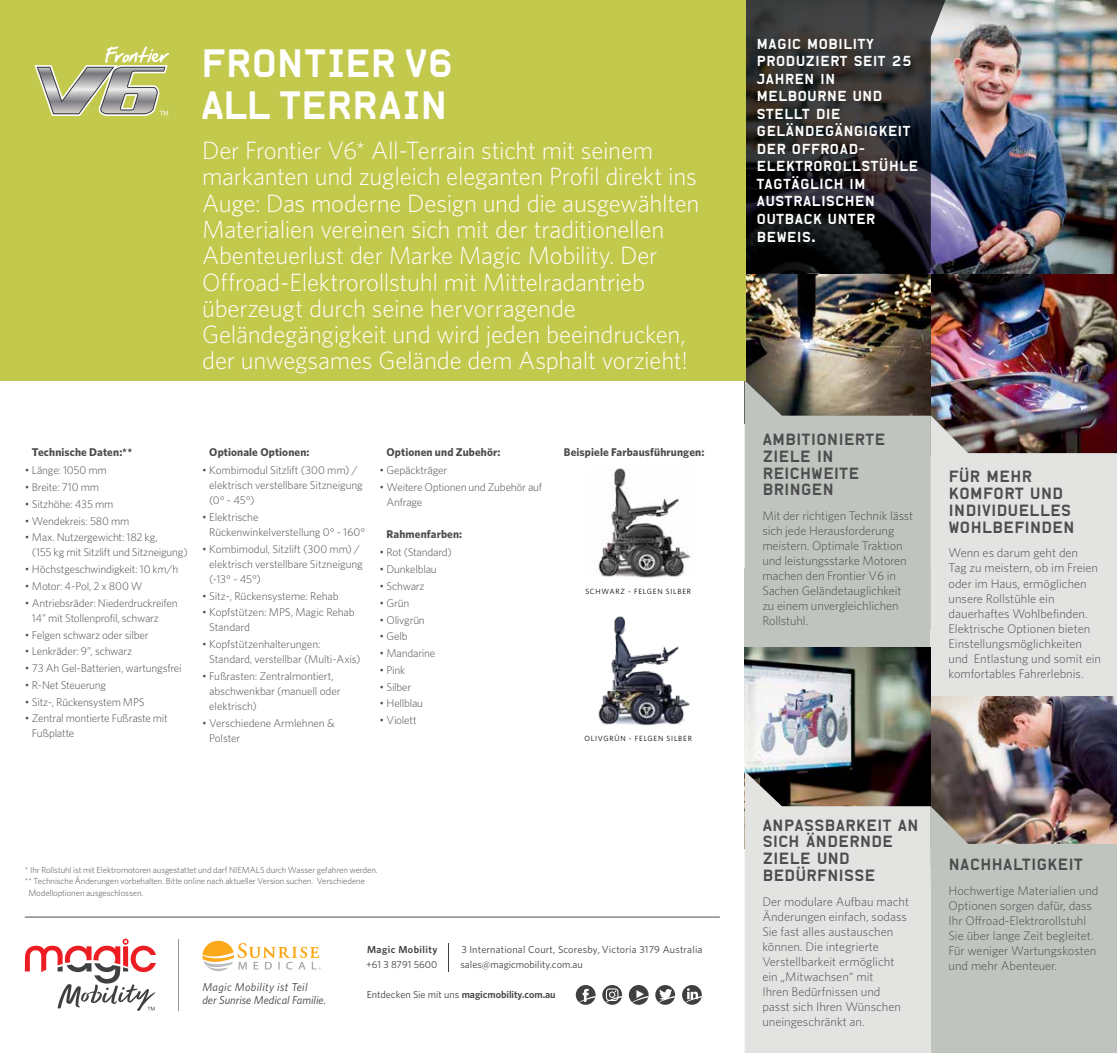
<style>
.page{position:relative;width:1117px;height:1053px;background:#fff}
.page>*{position:absolute;margin:0;border:0;box-sizing:border-box;transform-origin:0 0}
.t1{font:37.5px/41.2px "Alpha Headline";letter-spacing:-.035em;color:#fff}
.t2{font:300 25px/26.2px "Whitney";letter-spacing:-.01em;color:#fff}
.t3{font:15.38px/16.9px "Alpha Headline";letter-spacing:-.01em;color:#4d4d4f}
.t4{font:13.75px/17.5px "Alpha Headline";color:#fff}
.t5{font:300 12.5px/15px "Whitney";color:#4d4d4f}
.t6{font:italic 11.5px/13.2px "Whitney";color:#3f4042}
.t7{font:300 11.25px/15px "Whitney";letter-spacing:-.015em;color:#4d4d4f}
.t8{font:700 11.25px "Whitney";letter-spacing:.01em;color:#4d4d4f}
.t9{font:10.12px "Whitney";letter-spacing:.02em;color:#3f4042}
.t10{font:10.12px "Whitney";color:#3f4042}
.t11{font:600 10.12px "Whitney";color:#3f4042}
.t12{font:600 10.12px "Whitney";letter-spacing:.04em;color:#3f4042}
.t13{font:300 8.75px "Whitney";letter-spacing:-.01em;color:#4d4d4f}
.t14{font:7.5px "Whitney";letter-spacing:.1em;color:#000}
.s1{font-weight:400}
</style>
<div class="page">
<hr style="left:25px;top:916px;width:694px;height:1px;background:#4d4d4f">
<img style="left:595px;top:468px;width:95px;height:110px">
<img style="left:598px;top:616px;width:92px;height:110px">
<div style="left:930px;top:630px;width:186px;height:91px;background:#e3e3e1"></div>
<img style="left:930px;top:273px;width:186px;height:107px">
<img style="left:930px;top:696px;width:186px;height:110px">
<img style="left:745px;top:273px;width:185px;height:107px">
<img style="left:967px;top:0;width:149px;height:273px">
<svg style="left:744px;top:380px;width:372px;height:268px;background:#bcbcb9"></svg>
<svg style="left:745px;top:0;width:222px;height:273px;background:#36363a"></svg>
<svg style="left:930px;top:806px;width:186px;height:246px;background:#b8b8b2"></svg>
<img style="left:744px;top:647px;width:186px;height:124px">
<svg style="left:744px;top:771px;width:186px;height:281px;background:#cfcdcb"></svg>
<div style="left:0;top:0;width:745px;height:380px;background:#c3c94c"></div>
<svg style="left:34px;top:47px;width:135px;height:69px"></svg>
<svg style="left:202px;top:940px;width:118px;height:31px"></svg>
<svg style="left:25px;top:938px;width:131px;height:72px"></svg>
<hr style="left:179px;top:938px;width:1px;height:72px;background:#939597">
<svg style="left:448px;top:943px;width:1px;height:28px"></svg>
<svg style="left:602px;top:984px;width:20px;height:20px"></svg>
<svg style="left:628px;top:984px;width:20px;height:20px"></svg>
<svg style="left:655px;top:984px;width:20px;height:20px"></svg>
<svg style="left:682px;top:984px;width:19px;height:20px"></svg>
<svg style="left:575px;top:984px;width:20px;height:20px"></svg>
<svg style="left:605px;top:988px;width:17px;height:14px"></svg>
<svg style="left:632px;top:989px;width:16px;height:13px"></svg>
<svg style="left:658px;top:988px;width:17px;height:14px"></svg>
<svg style="left:685px;top:988px;width:16px;height:14px"></svg>
<svg style="left:579px;top:988px;width:16px;height:14px"></svg>
<h1 class="t1" style="left:200px;top:44px;width:256px">FRONTIER V6<br>ALL TERRAIN</h1>
<p class="t2" style="left:202px;top:138px;width:498px">Der Frontier V6* All-Terrain sticht mit seinem markanten und zugleich eleganten Profil direkt ins Auge: Das moderne Design und die ausgewählten Materialien vereinen sich mit der traditionellen Abenteuerlust der Marke Magic Mobility. Der Offroad-Elektrorollstuhl mit Mittelradantrieb überzeugt durch seine hervorragende Geländegängigkeit und wird jeden beeindrucken, der unwegsames Gelände dem Asphalt vorzieht!</p>
<p class="t8" style="left:32px;top:446px;width:102px">Technische Daten:**</p>
<p class="t7" style="left:25px;top:463px;width:83px">• Länge: 1050 mm</p>
<p class="t7" style="left:25px;top:480px;width:76px">• Breite: 710 mm</p>
<p class="t7" style="left:25px;top:496px;width:90px">• Sitzhöhe: 435 mm</p>
<p class="t7" style="left:25px;top:513px;width:106px">• Wendekreis: 580 mm</p>
<p class="t7" style="left:32px;top:530px;width:157px;text-indent:-7px">• Max. Nutzergewicht: 182 kg,<br>(155 kg mit Sitzlift und Sitzneigung)</p>
<p class="t7" style="left:25px;top:562px;width:155px">• Höchstgeschwindigkeit: 10 km/h</p>
<p class="t7" style="left:25px;top:578px;width:119px">• Motor: 4-Pol, 2 x 800 W</p>
<p class="t7" style="left:32px;top:595px;width:147px;text-indent:-7px">• Antriebsräder: Niederdruckreifen<br>14” mit Stollenprofil, schwarz</p>
<p class="t7" style="left:25px;top:627px;width:125px">• Felgen schwarz oder silber</p>
<p class="t7" style="left:25px;top:644px;width:109px">• Lenkräder: 9”, schwarz</p>
<p class="t7" style="left:25px;top:661px;width:158px">• 73 Ah Gel-Batterien, wartungsfrei</p>
<p class="t7" style="left:25px;top:677px;width:83px">• R-Net Steuerung</p>
<p class="t7" style="left:25px;top:694px;width:121px">• Sitz-, Rückensystem MPS</p>
<p class="t7" style="left:32px;top:711px;width:137px;text-indent:-7px">• Zentral montierte Fußraste mit<br>Fußplatte</p>
<p class="t8" style="left:209px;top:446px;width:102px">Optionale Optionen:</p>
<p class="t7" style="left:209px;top:463px;width:155px;text-indent:-7px">• Kombimodul Sitzlift (300 mm) / elektrisch verstellbare Sitzneigung (0° - 45°)</p>
<p class="t7" style="left:209px;top:510px;width:157px;text-indent:-7px">• Elektrische<br>Rückenwinkelverstellung 0° - 160°</p>
<p class="t7" style="left:209px;top:541px;width:155px;text-indent:-7px">• Kombimodul, Sitzlift (300 mm) / elektrisch verstellbare Sitzneigung (-13° - 45°)</p>
<p class="t7" style="left:202px;top:588px;width:138px">• Sitz-, Rückensysteme: Rehab</p>
<p class="t7" style="left:209px;top:605px;width:147px;text-indent:-7px">• Kopfstützen: MPS, Magic Rehab<br>Standard</p>
<p class="t7" style="left:209px;top:637px;width:153px;text-indent:-7px">• Kopfstützenhalterungen:<br>Standard, verstellbar (Multi-Axis)</p>
<p class="t7" style="left:209px;top:668px;width:133px;text-indent:-7px">• Fußrasten: Zentralmontiert, abschwenkbar (manuell oder elektrisch)</p>
<p class="t7" style="left:209px;top:715px;width:127px;text-indent:-7px">• Verschiedene Armlehnen &amp;<br>Polster</p>
<p class="t8" style="left:386px;top:446px;width:115px">Optionen und Zubehör:</p>
<p class="t7" style="left:379px;top:463px;width:69px">• Gepäckträger</p>
<p class="t7" style="left:386px;top:480px;width:157px;text-indent:-7px">• Weitere Optionen und Zubehör auf<br>Anfrage</p>
<p class="t8" style="left:386px;top:529px;width:77px">Rahmenfarben:</p>
<p class="t7" style="left:379px;top:545px;width:74px">• Rot (Standard)</p>
<p class="t7" style="left:379px;top:562px;width:59px">• Dunkelblau</p>
<p class="t7" style="left:379px;top:578px;width:47px">• Schwarz</p>
<p class="t7" style="left:379px;top:595px;width:31px">• Grün</p>
<p class="t7" style="left:379px;top:612px;width:47px">• Olivgrün</p>
<p class="t7" style="left:379px;top:629px;width:30px">• Gelb</p>
<p class="t7" style="left:379px;top:646px;width:57px">• Mandarine</p>
<p class="t7" style="left:379px;top:662px;width:27px">• Pink</p>
<p class="t7" style="left:379px;top:679px;width:33px">• Silber</p>
<p class="t7" style="left:379px;top:696px;width:45px">• Hellblau</p>
<p class="t7" style="left:379px;top:713px;width:39px">• Violett</p>
<p class="t8" style="left:563px;top:446px;width:142px">Beispiele Farbausführungen:</p>
<p class="t14" style="left:585px;top:587px;width:107px">SCHWARZ - FELGEN SILBER</p>
<p class="t14" style="left:584px;top:735px;width:109px">OLIVGRÜN - FELGEN SILBER</p>
<p class="t13" style="left:25px;top:865px;width:354px">* Ihr Rollstuhl ist mit Elektromotoren ausgestattet und darf NIEMALS durch Wasser gefahren werden.</p>
<p class="t13" style="left:25px;top:876px;width:341px">** Technische Änderungen vorbehalten. Bitte online nach aktueller Version suchen. Verschiedene</p>
<p class="t13" style="left:28px;top:888px;width:116px">Modelloptionen ausgeschlossen.</p>
<p class="t12" style="left:367px;top:944px;width:72px">Magic Mobility</p>
<p class="t9" style="left:461px;top:944px;width:242px">3 International Court, Scoresby, Victoria 3179 Australia</p>
<p class="t10" style="left:366px;top:960px;width:73px">+61 3 8791 5600</p>
<p class="t10" style="left:460px;top:960px;width:124px">sales@magicmobility.com.au</p>
<p class="t6" style="left:202px;top:980px;width:125px">Magic Mobility ist Teil<br>der Sunrise Medical Familie.</p>
<p class="t11" style="left:366px;top:990px;width:190px"><span class="s1">Entdecken Sie mit uns</span> magicmobility.com.au</p>
<p class="t4" style="left:756px;top:35px;width:163px">MAGIC MOBILITY<br>PRODUZIERT SEIT 25<br>JAHREN IN<br>MELBOURNE UND<br>STELLT DIE<br>GELÄNDEGÄNGIGKEIT<br>DER OFFROAD-<br>ELEKTROROLLSTÜHLE<br>TAGTÄGLICH IM<br>AUSTRALISCHEN<br>OUTBACK UNTER<br>BEWEIS.</p>
<h3 class="t3" style="left:762px;top:431px;width:125px">AMBITIONIERTE<br>ZIELE IN<br>REICHWEITE<br>BRINGEN</h3>
<p class="t5" style="left:762px;top:508px;width:152px">Mit der richtigen Technik lässt sich jede Herausforderung meistern. Optimale Traktion und leistungsstarke Motoren machen den Frontier V6 in<br>Sachen Geländetauglichkeit zu einem unvergleichlichen<br>Rollstuhl.</p>
<h3 class="t3" style="left:948px;top:468px;width:128px">FÜR MEHR<br>KOMFORT UND<br>INDIVIDUELLES<br>WOHLBEFINDEN</h3>
<p class="t5" style="left:948px;top:546px;width:154px">Wenn es darum geht den<br>Tag zu meistern, ob im Freien oder im Haus, ermöglichen unsere Rollstühle ein dauerhaftes Wohlbefinden.<br>Elektrische Optionen bieten<br>Einstellungsmöglichkeiten und Entlastung und somit ein komfortables Fahrerlebnis.</p>
<h3 class="t3" style="left:762px;top:816px;width:158px">ANPASSBARKEIT AN<br>SICH ÄNDERNDE<br>ZIELE UND<br>BEDÜRFNISSE</h3>
<p class="t5" style="left:762px;top:894px;width:148px">Der modulare Aufbau macht<br>Änderungen einfach, sodass<br>Sie fast alles austauschen können. Die integrierte<br>Verstellbarkeit ermöglicht ein „Mitwachsen“ mit<br>Ihren Bedürfnissen und passt sich Ihren Wünschen uneingeschränkt an.</p>
<h3 class="t3" style="left:948px;top:856px;width:136px">NACHHALTIGKEIT</h3>
<p class="t5" style="left:948px;top:883px;width:151px">Hochwertige Materialien und<br>Optionen sorgen dafür, dass<br>Ihr Offroad-Elektrorollstuhl<br>Sie über lange Zeit begleitet.<br>Für weniger Wartungskosten und mehr Abenteuer.</p>
</div>
